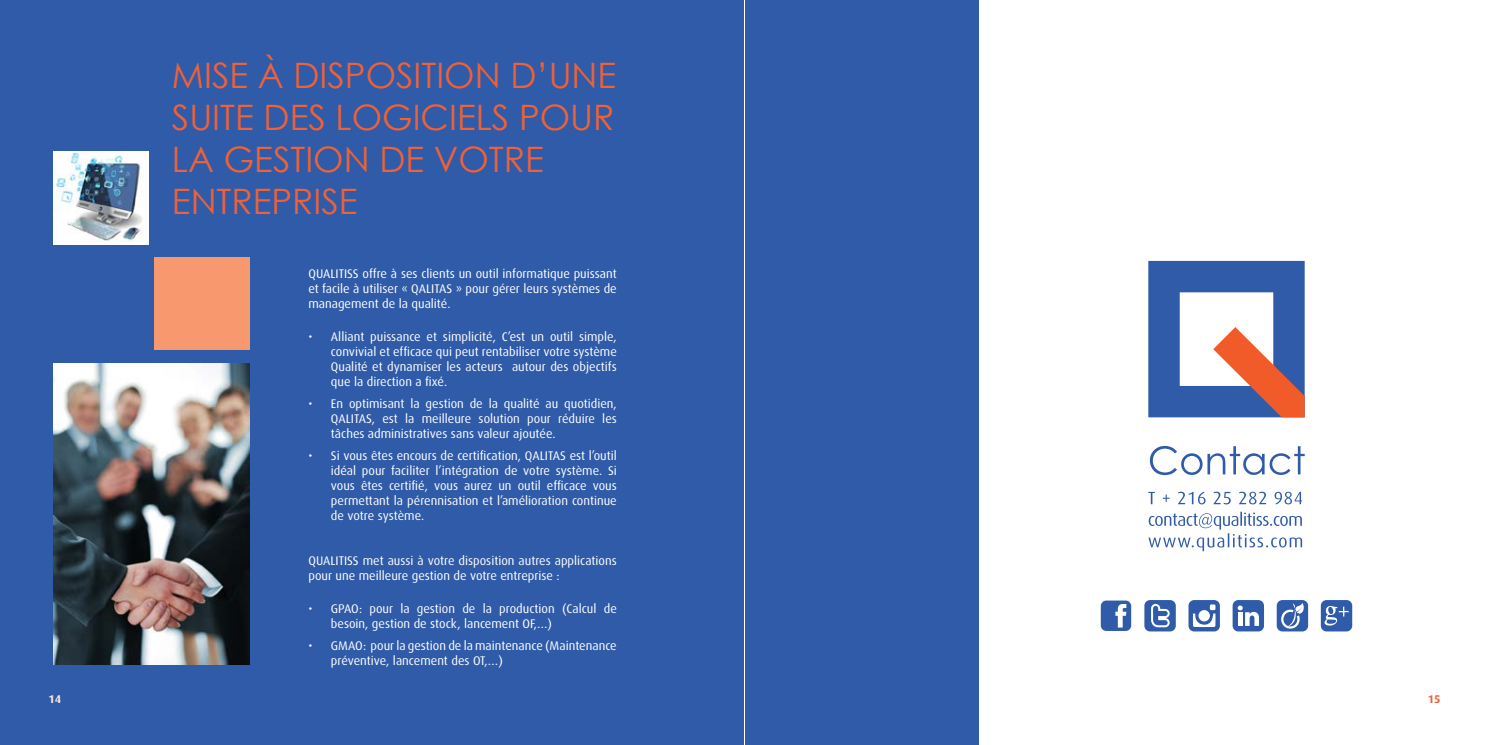
<style>
.page{position:relative;width:1489px;height:745px;background:#fff}
.page>*{position:absolute;margin:0;border:0;box-sizing:border-box;transform-origin:0 0}
.t1{font:35px/42px "Century Gothic";color:#f16136}
.t2{font:12.5px/15px "Dax";color:#fff;text-align:justify}
.t3{font:700 11.25px "Dax";color:#fee9dc}
.t4{font:700 11.25px "Dax";color:#f16136}
</style>
<div class="page">
<div style="left:0;top:0;width:978px;height:744px;background:#2f5ba9"></div>
<svg style="left:1148px;top:511px;width:153px;height:40px"></svg>
<svg style="left:1148px;top:491px;width:153px;height:13px"></svg>
<svg style="left:1149px;top:445px;width:155px;height:30px"></svg>
<svg style="left:1148px;top:261px;width:156px;height:156px"></svg>
<div style="left:1144px;top:599px;width:31px;height:32px;background:#2f5ba9;border-radius:6px"></div>
<svg style="left:1151px;top:603px;width:18px;height:24px"></svg>
<div style="left:1100px;top:600px;width:31px;height:30px;background:#2f5ba9;border-radius:6px"></div>
<svg style="left:1115px;top:604px;width:11px;height:23px"></svg>
<div style="left:1188px;top:599px;width:31px;height:32px;background:linear-gradient(to bottom,#305caa,#2f5ba9);border-radius:6px"></div>
<svg style="left:1192px;top:604px;width:23px;height:22px"></svg>
<div style="left:1232px;top:599px;width:31px;height:32px;background:#2f5ba9;border-radius:6px"></div>
<svg style="left:1237px;top:605px;width:21px;height:20px"></svg>
<div style="left:1276px;top:599px;width:31px;height:32px;background:#2f5ba9;border-radius:6px"></div>
<svg style="left:1281px;top:603px;width:22px;height:25px"></svg>
<div style="left:1320px;top:599px;width:32px;height:32px;background:#2f5ba9;border-radius:6px"></div>
<svg style="left:1324px;top:606px;width:24px;height:19px"></svg>
<img style="left:53px;top:151px;width:96px;height:93px">
<div style="left:154px;top:257px;width:95px;height:93px;background:#f7986e"></div>
<img style="left:53px;top:363px;width:196px;height:301px">
<hr style="left:744px;top:0;width:1px;height:744px;background:#fff">
<h1 class="t1" style="left:172px;top:54px;width:446px">MISE À DISPOSITION D’UNE<br>SUITE DES LOGICIELS POUR<br>LA GESTION DE VOTRE<br>ENTREPRISE</h1>
<p class="t2" style="left:308px;top:266px;width:310px">QUALITISS offre à ses clients un outil informatique puissant et facile à utiliser « QALITAS » pour gérer leurs systèmes de management de la qualité.</p>
<p class="t2" style="left:331px;top:329px;width:287px;text-indent:-22px">• Alliant puissance et simplicité, C’est un outil simple, convivial et efficace qui peut rentabiliser votre système Qualité et dynamiser les acteurs autour des objectifs que la direction a fixé.</p>
<p class="t2" style="left:331px;top:396px;width:287px;text-indent:-22px">• En optimisant la gestion de la qualité au quotidien, QALITAS, est la meilleure solution pour réduire les tâches administratives sans valeur ajoutée.</p>
<p class="t2" style="left:331px;top:448px;width:287px;text-indent:-22px">• Si vous êtes encours de certification, QALITAS est l’outil idéal pour faciliter l’intégration de votre système. Si vous êtes certifié, vous aurez un outil efficace vous permettant la pérennisation et l’amélioration continue de votre système.</p>
<p class="t2" style="left:308px;top:552px;width:310px">QUALITISS met aussi à votre disposition autres applications pour une meilleure gestion de votre entreprise :</p>
<p class="t2" style="left:331px;top:601px;width:287px;text-indent:-22px">• GPAO: pour la gestion de la production (Calcul de besoin, gestion de stock, lancement OF,…)</p>
<p class="t2" style="left:331px;top:638px;width:287px;text-indent:-22px">• GMAO: pour la gestion de la maintenance (Maintenance préventive, lancement des OT,…)</p>
<p class="t3" style="left:49px;top:691px;width:14px">14</p>
<p class="t4" style="left:1427px;top:691px;width:14px">15</p>
</div>
